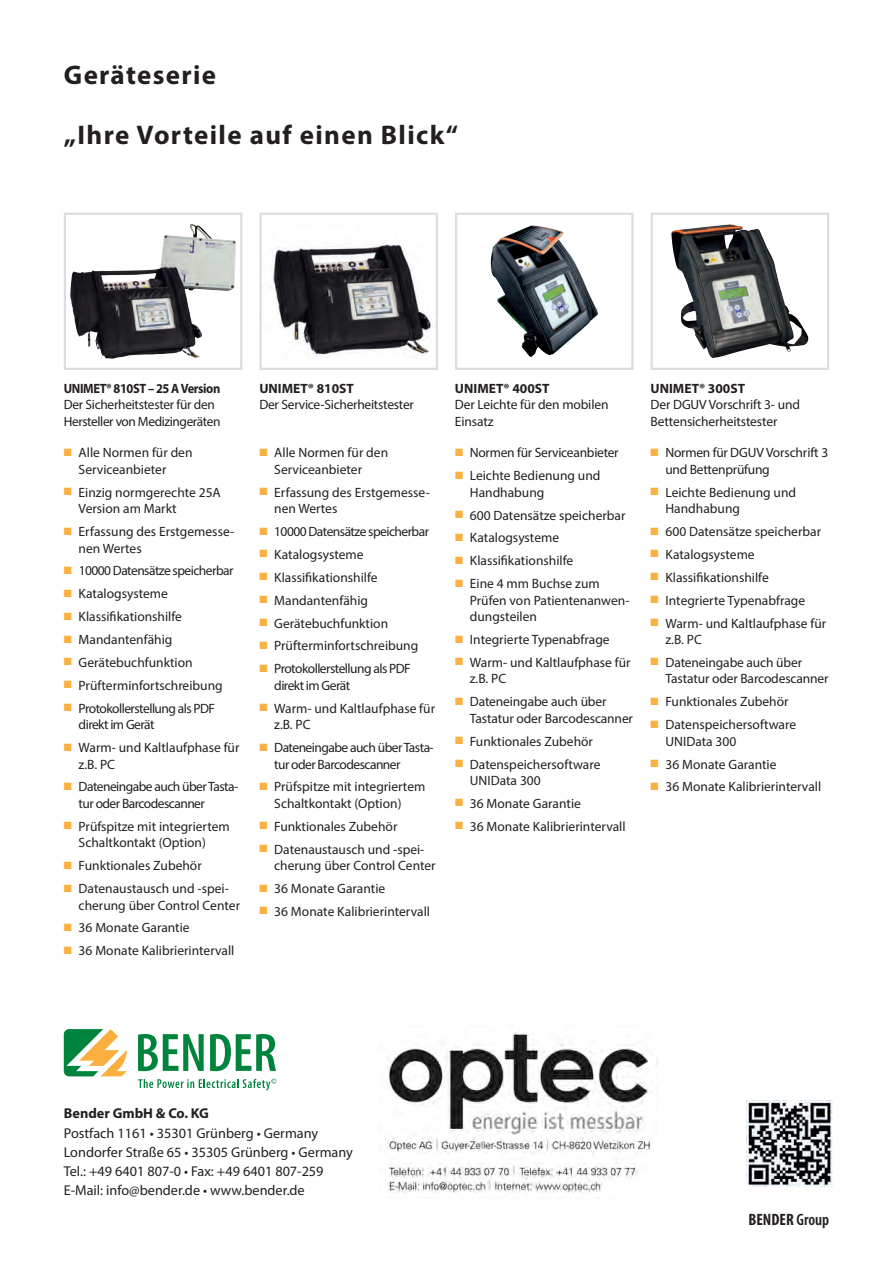
<style>
.page{position:relative;width:893px;height:1263px;background:#fff}
.page>*{position:absolute;margin:0;border:0;box-sizing:border-box;transform-origin:0 0}
.t1{font:700 27px "Myriad Pro";letter-spacing:.05em;color:#231f20}
.t2{font:700 condensed 16.5px "Myriad Pro";color:#231f20}
.t3{font:14.25px/19px "Myriad Pro";color:#231f20}
.t4{font:700 14.25px "Myriad Pro";color:#231f20}
.t5{font:13.5px/16.5px "Myriad Pro";color:#231f20}
.t6{font:13.5px/16.5px "Myriad Pro";letter-spacing:-.04em;color:#231f20}
.t7{font:13.5px/16.5px "Myriad Pro";letter-spacing:-.02em;color:#231f20}
.t8{font:13.5px/16.5px "Myriad Pro";letter-spacing:-.03em;color:#231f20}
.t9{font:700 13.5px "Myriad Pro";color:#231f20}
.t10{font:700 13.5px "Myriad Pro";letter-spacing:-.03em;color:#231f20;scale:.92 1}
.s1{color:#fbb03f}
.s2{font-weight:600}
</style>
<div class="page">
<img style="left:491px;top:226px;width:104px;height:131px">
<div style="left:455px;top:213px;width:179px;height:157px;border:2px solid #dcdddf"></div>
<img style="left:671px;top:225px;width:137px;height:133px">
<div style="left:651px;top:213px;width:178px;height:157px;border:2px solid #dcdddf"></div>
<img style="left:271px;top:241px;width:162px;height:118px">
<div style="left:259px;top:213px;width:179px;height:157px;border:2px solid #dcdddf"></div>
<img style="left:70px;top:224px;width:127px;height:135px">
<div style="left:64px;top:213px;width:178px;height:157px;border:2px solid #dcdddf"></div>
<svg style="left:138px;top:1079px;width:138px;height:12px"></svg>
<svg style="left:138px;top:1034px;width:66px;height:37px"></svg>
<svg style="left:210px;top:1034px;width:66px;height:37px"></svg>
<svg style="left:64px;top:1029px;width:63px;height:47px"></svg>
<img style="left:746px;top:1100px;width:86px;height:86px">
<img style="left:387px;top:1032px;width:265px;height:167px">
<h1 class="t1" style="left:64px;top:57px;width:154px">Geräteserie</h1>
<h1 class="t1" style="left:64px;top:117px;width:396px">„Ihre Vorteile auf einen Blick“</h1>
<p class="t10" style="left:64px;top:379px;width:172px">UNIMET® 810ST – 25 A Version</p>
<p class="t8" style="left:64px;top:396px;width:158px">Der Sicherheitstester für den<br>Hersteller von Medizingeräten</p>
<p class="t5" style="left:79px;top:444px;width:115px;text-indent:-15px"><span class="s1">■</span> Alle Normen für den<br>Serviceanbieter</p>
<p class="t5" style="left:79px;top:484px;width:144px;text-indent:-15px"><span class="s1">■</span> Einzig normgerechte 25A<br>Version am Markt</p>
<p class="t5" style="left:79px;top:523px;width:157px;text-indent:-15px"><span class="s1">■</span> Erfassung des Erstgemesse&shy;nen Wertes</p>
<p class="t6" style="left:64px;top:562px;width:171px"><span class="s1">■</span> 10000 Datensätze speicherbar</p>
<p class="t5" style="left:64px;top:585px;width:106px"><span class="s1">■</span> Katalogsysteme</p>
<p class="t5" style="left:64px;top:608px;width:120px"><span class="s1">■</span> Klassifikationshilfe</p>
<p class="t5" style="left:64px;top:631px;width:110px"><span class="s1">■</span> Mandantenfähig</p>
<p class="t5" style="left:64px;top:654px;width:130px"><span class="s1">■</span> Gerätebuchfunktion</p>
<p class="t5" style="left:64px;top:677px;width:160px"><span class="s1">■</span> Prüfterminfortschreibung</p>
<p class="t6" style="left:79px;top:700px;width:138px;text-indent:-15px"><span class="s1">■</span> Protokollerstellung als PDF direkt im Gerät</p>
<p class="t5" style="left:79px;top:739px;width:162px;text-indent:-15px"><span class="s1">■</span> Warm- und Kaltlaufphase für z.B. PC</p>
<p class="t6" style="left:79px;top:778px;width:161px;text-indent:-15px"><span class="s1">■</span> Dateneingabe auch über Tasta&shy;tur oder Barcodescanner</p>
<p class="t5" style="left:79px;top:818px;width:153px;text-indent:-15px"><span class="s1">■</span> Prüfspitze mit integriertem<br>Schaltkontakt (Option)</p>
<p class="t5" style="left:64px;top:857px;width:140px"><span class="s1">■</span> Funktionales Zubehör</p>
<p class="t5" style="left:79px;top:880px;width:163px;text-indent:-15px"><span class="s1">■</span> Datenaustausch und -spei&shy;cherung über Control Center</p>
<p class="t5" style="left:64px;top:919px;width:127px"><span class="s1">■</span> 36 Monate Garantie</p>
<p class="t5" style="left:64px;top:942px;width:172px"><span class="s1">■</span> 36 Monate Kalibrierintervall</p>
<p class="t9" style="left:259px;top:379px;width:96px">UNIMET® 810ST</p>
<p class="t7" style="left:259px;top:396px;width:156px">Der Service-Sicherheitstester</p>
<p class="t5" style="left:274px;top:444px;width:115px;text-indent:-15px"><span class="s1">■</span> Alle Normen für den<br>Serviceanbieter</p>
<p class="t5" style="left:274px;top:484px;width:157px;text-indent:-15px"><span class="s1">■</span> Erfassung des Erstgemesse&shy;nen Wertes</p>
<p class="t6" style="left:259px;top:523px;width:171px"><span class="s1">■</span> 10000 Datensätze speicherbar</p>
<p class="t5" style="left:259px;top:546px;width:106px"><span class="s1">■</span> Katalogsysteme</p>
<p class="t5" style="left:259px;top:569px;width:120px"><span class="s1">■</span> Klassifikationshilfe</p>
<p class="t5" style="left:259px;top:592px;width:110px"><span class="s1">■</span> Mandantenfähig</p>
<p class="t5" style="left:259px;top:614px;width:130px"><span class="s1">■</span> Gerätebuchfunktion</p>
<p class="t5" style="left:259px;top:637px;width:160px"><span class="s1">■</span> Prüfterminfortschreibung</p>
<p class="t6" style="left:274px;top:660px;width:138px;text-indent:-15px"><span class="s1">■</span> Protokollerstellung als PDF direkt im Gerät</p>
<p class="t5" style="left:274px;top:700px;width:162px;text-indent:-15px"><span class="s1">■</span> Warm- und Kaltlaufphase für z.B. PC</p>
<p class="t6" style="left:274px;top:739px;width:161px;text-indent:-15px"><span class="s1">■</span> Dateneingabe auch über Tasta&shy;tur oder Barcodescanner</p>
<p class="t5" style="left:274px;top:778px;width:153px;text-indent:-15px"><span class="s1">■</span> Prüfspitze mit integriertem<br>Schaltkontakt (Option)</p>
<p class="t5" style="left:259px;top:818px;width:140px"><span class="s1">■</span> Funktionales Zubehör</p>
<p class="t5" style="left:274px;top:841px;width:163px;text-indent:-15px"><span class="s1">■</span> Datenaustausch und -spei&shy;cherung über Control Center</p>
<p class="t5" style="left:259px;top:880px;width:127px"><span class="s1">■</span> 36 Monate Garantie</p>
<p class="t5" style="left:259px;top:903px;width:172px"><span class="s1">■</span> 36 Monate Kalibrierintervall</p>
<p class="t9" style="left:455px;top:379px;width:96px">UNIMET® 400ST</p>
<p class="t5" style="left:455px;top:396px;width:155px">Der Leichte für den mobilen<br>Einsatz</p>
<p class="t7" style="left:455px;top:444px;width:165px"><span class="s1">■</span> Normen für Serviceanbieter</p>
<p class="t5" style="left:470px;top:467px;width:132px;text-indent:-15px"><span class="s1">■</span> Leichte Bedienung und<br>Handhabung</p>
<p class="t5" style="left:455px;top:506px;width:172px"><span class="s1">■</span> 600 Datensätze speicherbar</p>
<p class="t5" style="left:455px;top:529px;width:106px"><span class="s1">■</span> Katalogsysteme</p>
<p class="t5" style="left:455px;top:552px;width:120px"><span class="s1">■</span> Klassifikationshilfe</p>
<p class="t5" style="left:470px;top:575px;width:161px;text-indent:-15px"><span class="s1">■</span> Eine 4 mm Buchse zum<br>Prüfen von Patientenanwen&shy;dungsteilen</p>
<p class="t5" style="left:455px;top:631px;width:156px"><span class="s1">■</span> Integrierte Typenabfrage</p>
<p class="t5" style="left:470px;top:654px;width:162px;text-indent:-15px"><span class="s1">■</span> Warm- und Kaltlaufphase für z.B. PC</p>
<p class="t5" style="left:470px;top:693px;width:165px;text-indent:-15px"><span class="s1">■</span> Dateneingabe auch über<br>Tastatur oder Barcodescanner</p>
<p class="t5" style="left:455px;top:733px;width:140px"><span class="s1">■</span> Funktionales Zubehör</p>
<p class="t5" style="left:470px;top:755px;width:132px;text-indent:-15px"><span class="s1">■</span> Datenspeichersoftware<br>UNIData 300</p>
<p class="t5" style="left:455px;top:795px;width:127px"><span class="s1">■</span> 36 Monate Garantie</p>
<p class="t5" style="left:455px;top:818px;width:172px"><span class="s1">■</span> 36 Monate Kalibrierintervall</p>
<p class="t9" style="left:651px;top:379px;width:96px">UNIMET® 300ST</p>
<p class="t5" style="left:651px;top:396px;width:151px">Der DGUV Vorschrift 3- und<br>Bettensicherheitstester</p>
<p class="t7" style="left:665px;top:444px;width:164px;text-indent:-15px"><span class="s1">■</span> Normen für DGUV Vorschrift 3 und Bettenprüfung</p>
<p class="t5" style="left:665px;top:484px;width:132px;text-indent:-15px"><span class="s1">■</span> Leichte Bedienung und<br>Handhabung</p>
<p class="t5" style="left:651px;top:523px;width:172px"><span class="s1">■</span> 600 Datensätze speicherbar</p>
<p class="t5" style="left:651px;top:546px;width:106px"><span class="s1">■</span> Katalogsysteme</p>
<p class="t5" style="left:651px;top:569px;width:120px"><span class="s1">■</span> Klassifikationshilfe</p>
<p class="t5" style="left:651px;top:592px;width:156px"><span class="s1">■</span> Integrierte Typenabfrage</p>
<p class="t5" style="left:665px;top:614px;width:162px;text-indent:-15px"><span class="s1">■</span> Warm- und Kaltlaufphase für z.B. PC</p>
<p class="t5" style="left:665px;top:654px;width:165px;text-indent:-15px"><span class="s1">■</span> Dateneingabe auch über<br>Tastatur oder Barcodescanner</p>
<p class="t5" style="left:651px;top:693px;width:140px"><span class="s1">■</span> Funktionales Zubehör</p>
<p class="t5" style="left:665px;top:716px;width:132px;text-indent:-15px"><span class="s1">■</span> Datenspeichersoftware<br>UNIData 300</p>
<p class="t5" style="left:651px;top:755px;width:127px"><span class="s1">■</span> 36 Monate Garantie</p>
<p class="t5" style="left:651px;top:778px;width:172px"><span class="s1">■</span> 36 Monate Kalibrierintervall</p>
<p class="t4" style="left:64px;top:1104px;width:147px">Bender GmbH &amp; Co. KG</p>
<p class="t3" style="left:64px;top:1123px;width:291px">Postfach 1161 • 35301 Grünberg • Germany Londorfer Straße 65 • 35305 Grünberg • Germany Tel.: +49 6401 807-0 • Fax: +49 6401 807-259<br>E-Mail: info@bender.de • www.bender.de</p>
<p class="t2" style="left:748px;top:1209px;width:82px">BENDER <span class="s2">Group</span></p>
</div>
